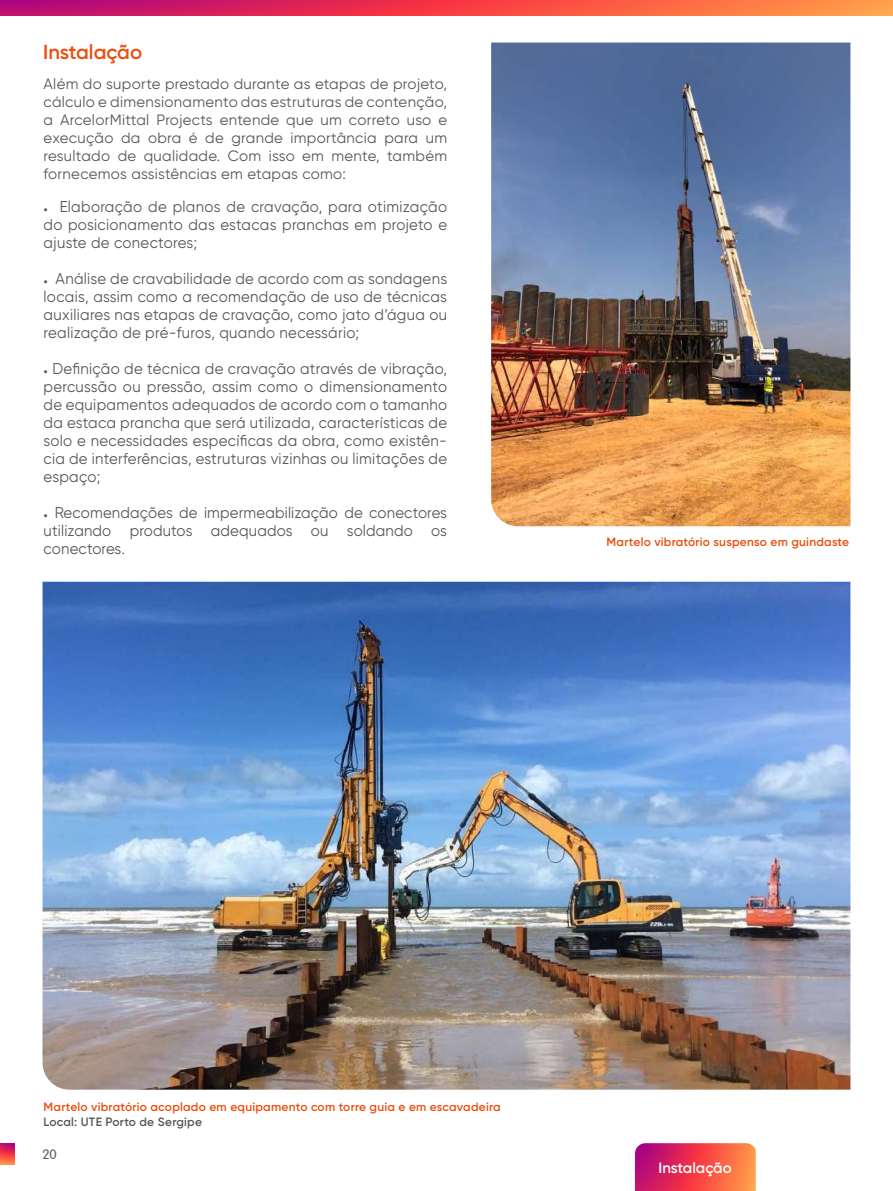
<style>
.page{position:relative;width:893px;height:1191px;background:#fff}
.page>*{position:absolute;margin:0;border:0;box-sizing:border-box;transform-origin:0 0}
.t1{font:600 20.25px "Gilroy";color:#e94e0f}
.t2{font:15.6px/18px "Gilroy";letter-spacing:.02em;color:#575756;text-align:justify;scale:.96 1}
.t3{font:15px/18px "Gilroy";letter-spacing:.02em;color:#575756;text-align:justify}
.t4{font:600 15px "Gilroy";color:#fff}
.t5{font:300 13.5px "VAG Rounded Std";color:#5e5b5d}
.t6{font:600 12px "Gilroy";letter-spacing:.02em;color:#e94e0f}
.t7{font:600 12px "Gilroy";letter-spacing:.02em;color:#575756}
</style>
<div class="page">
<img style="left:0;top:1143px;width:14px;height:21px">
<img style="left:491px;top:43px;width:359px;height:483px">
<img style="left:43px;top:582px;width:807px;height:507px">
<img style="left:0;top:0;width:893px;height:16px">
<img style="left:635px;top:1143px;width:121px;height:48px">
<p class="t1" style="left:43px;top:39px;width:101px">Instalação</p>
<p class="t3" style="left:44px;top:74px;width:405px">Além do suporte prestado durante as etapas de projeto, cálculo e dimensionamento das estruturas de contenção, a ArcelorMittal Projects entende que um correto uso e execução da obra é de grande importância para um resultado de qualidade. Com isso em mente, também fornecemos assistências em etapas como:</p>
<p class="t2" style="left:44px;top:197px;width:422px"><sub>•</sub> Elaboração de planos de cravação, para otimização do posicionamento das estacas pranchas em projeto e ajuste de conectores;</p>
<p class="t2" style="left:44px;top:269px;width:422px"><sub>•</sub> Análise de cravabilidade de acordo com as sondagens locais, assim como a recomendação de uso de técnicas auxiliares nas etapas de cravação, como jato d’água ou realização de pré-furos, quando necessário;</p>
<p class="t2" style="left:44px;top:359px;width:422px"><sub>•</sub> Definição de técnica de cravação através de vibração, percussão ou pressão, assim como o dimensionamento de equipamentos adequados de acordo com o tamanho da estaca prancha que será utilizada, características de solo e necessidades específicas da obra, como existên&shy;cia de interferências, estruturas vizinhas ou limitações de espaço;</p>
<p class="t2" style="left:44px;top:503px;width:422px"><sub>•</sub> Recomendações de impermeabilização de conectores utilizando produtos adequados ou soldando os conectores.</p>
<p class="t6" style="left:607px;top:534px;width:244px">Martelo vibratório suspenso em guindaste</p>
<p class="t6" style="left:44px;top:1099px;width:459px">Martelo vibratório acoplado em equipamento com torre guia e em escavadeira</p>
<p class="t7" style="left:44px;top:1114px;width:160px">Local: UTE Porto de Sergipe</p>
<p class="t5" style="left:42px;top:1146px;width:16px">20</p>
<p class="t4" style="left:659px;top:1158px;width:75px">Instalação</p>
</div>
